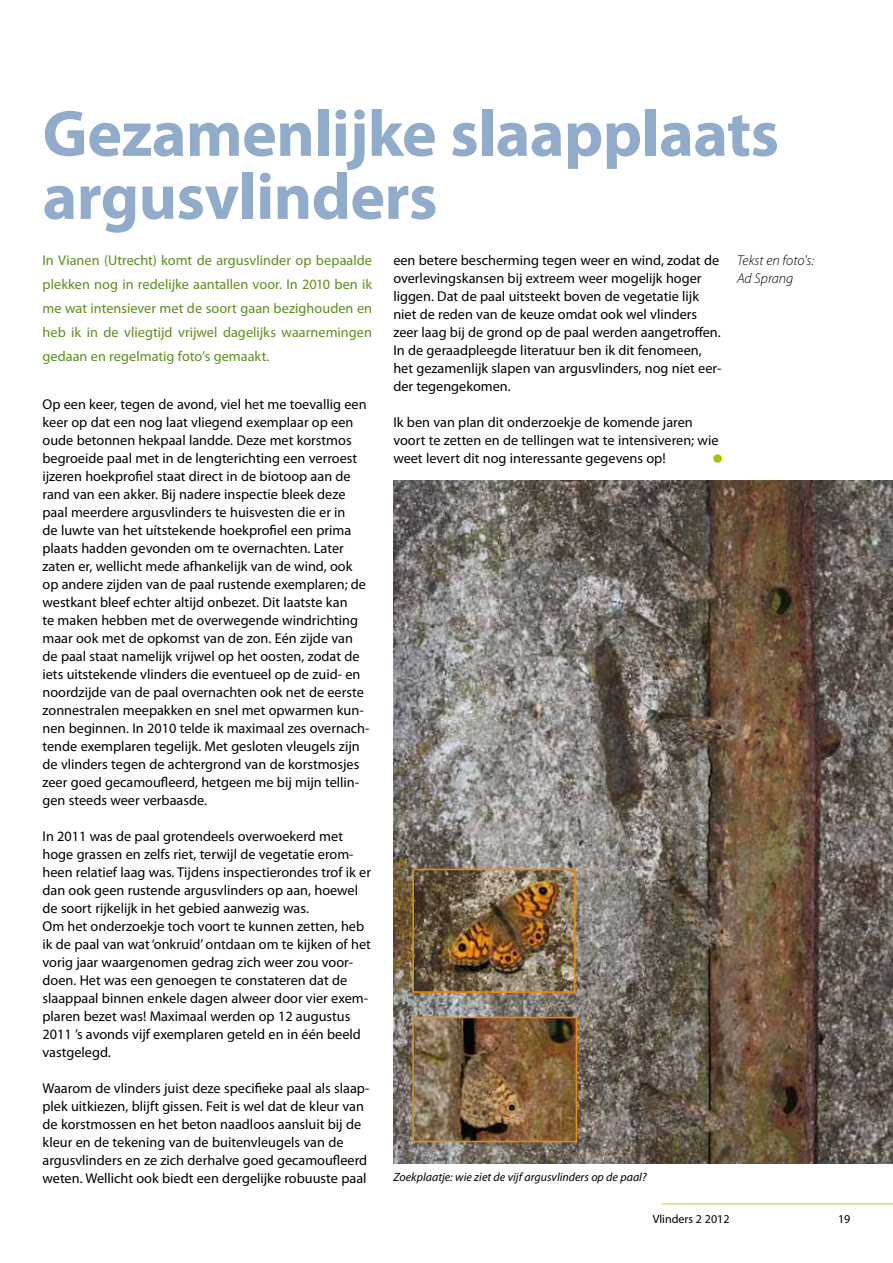
<style>
.page{position:relative;width:893px;height:1263px;background:#fff}
.page>*{position:absolute;margin:0;border:0;box-sizing:border-box;transform-origin:0 0}
.t1{font:700 66px/63px "Myriad Pro";letter-spacing:-.01em;color:#91abca}
.t2{font:14.25px/18px "Myriad Pro";color:#000}
.t3{font:14.25px/24px "Myriad Pro";color:#5d8e1c;text-align:justify}
.t4{font:italic 300 14.25px/18px "Myriad Pro";color:#000}
.t5{font:italic 12px "Myriad Pro";color:#000}
.t6{font:12px "Myriad Pro";color:#000}
</style>
<div class="page">
<hr style="left:662px;top:1203px;width:231px;height:1px;background:#c9d200">
<img style="left:393px;top:480px;width:500px;height:683px">
<img style="left:415px;top:872px;width:157px;height:118px">
<div style="left:412px;top:869px;width:163px;height:124px;border:2px solid #f08a00"></div>
<img style="left:415px;top:1020px;width:159px;height:119px">
<div style="left:412px;top:1017px;width:165px;height:125px;border:2px solid #f08a00"></div>
<div style="left:713px;top:454px;width:9px;height:9px;background:#abc100;border-radius:50%"></div>
<h1 class="t1" style="left:43px;top:100px;width:738px">Gezamenlijke slaapplaats argusvlinders</h1>
<p class="t3" style="left:43px;top:248px;width:331px">In Vianen (Utrecht) komt de argusvlinder op bepaalde plekken nog in redelijke aantallen voor. In 2010 ben ik me wat intensiever met de soort gaan bezighouden en heb ik in de vliegtijd vrijwel dagelijks waarnemingen gedaan en regelmatig foto’s gemaakt.</p>
<p class="t2" style="left:43px;top:395px;width:329px">Op een keer, tegen de avond, viel het me toevallig een keer op dat een nog laat vliegend exemplaar op een oude betonnen hekpaal landde. Deze met korstmos begroeide paal met in de lengterichting een verroest ijzeren hoekprofiel staat direct in de biotoop aan de rand van een akker. Bij nadere inspectie bleek deze paal meerdere argusvlinders te huisvesten die er in<br>de luwte van het uítstekende hoekprofiel een prima plaats hadden gevonden om te overnachten. Later zaten er, wellicht mede afhankelijk van de wind, ook op andere zijden van de paal rustende exemplaren; de westkant bleef echter altijd onbezet. Dit laatste kan<br>te maken hebben met de overwegende windrichting maar ook met de opkomst van de zon. Eén zijde van de paal staat namelijk vrijwel op het oosten, zodat de iets uitstekende vlinders die eventueel op de zuid- en noordzijde van de paal overnachten ook net de eerste zonnestralen meepakken en snel met opwarmen kun&shy;nen beginnen. In 2010 telde ik maximaal zes overnach&shy;tende exemplaren tegelijk. Met gesloten vleugels zijn de vlinders tegen de achtergrond van de korstmosjes zeer goed gecamoufleerd, hetgeen me bij mijn tellin&shy;gen steeds weer verbaasde.</p>
<p class="t2" style="left:43px;top:827px;width:330px">In 2011 was de paal grotendeels overwoekerd met hoge grassen en zelfs riet, terwijl de vegetatie erom&shy;heen relatief laag was. Tijdens inspectierondes trof ik er dan ook geen rustende argusvlinders op aan, hoewel de soort rijkelijk in het gebied aanwezig was.<br>Om het onderzoekje toch voort te kunnen zetten, heb ik de paal van wat ‘onkruid’ ontdaan om te kijken of het vorig jaar waargenomen gedrag zich weer zou voor&shy;doen. Het was een genoegen te constateren dat de slaappaal binnen enkele dagen alweer door vier exem&shy;plaren bezet was! Maximaal werden op 12 augustus 2011 ’s avonds vijf exemplaren geteld en in één beeld vastgelegd.</p>
<p class="t2" style="left:43px;top:1079px;width:329px">Waarom de vlinders juist deze specifieke paal als slaap&shy;plek uitkiezen, blijft gissen. Feit is wel dat de kleur van de korstmossen en het beton naadloos aansluit bij de kleur en de tekening van de buitenvleugels van de argusvlinders en ze zich derhalve goed gecamoufleerd weten. Wellicht ook biedt een dergelijke robuuste paal</p>
<p class="t2" style="left:393px;top:251px;width:330px">een betere bescherming tegen weer en wind, zodat de overlevingskansen bij extreem weer mogelijk hoger liggen. Dat de paal uitsteekt boven de vegetatie lijk niet de reden van de keuze omdat ook wel vlinders zeer laag bij de grond op de paal werden aangetroffen.<br>In de geraadpleegde literatuur ben ik dit fenomeen, het gezamenlijk slapen van argusvlinders, nog niet eer&shy;der tegengekomen.</p>
<p class="t2" style="left:393px;top:413px;width:327px">Ik ben van plan dit onderzoekje de komende jaren voort te zetten en de tellingen wat te intensiveren; wie weet levert dit nog interessante gegevens op!</p>
<p class="t4" style="left:737px;top:252px;width:78px">Tekst en foto's:<br>Ad Sprang</p>
<p class="t5" style="left:393px;top:1169px;width:255px">Zoekplaatje: wie ziet de vijf argusvlinders op de paal?</p>
<p class="t6" style="left:653px;top:1211px;width:78px">Vlinders 2 2012</p>
<p class="t6" style="left:838px;top:1211px;width:14px">19</p>
</div>
